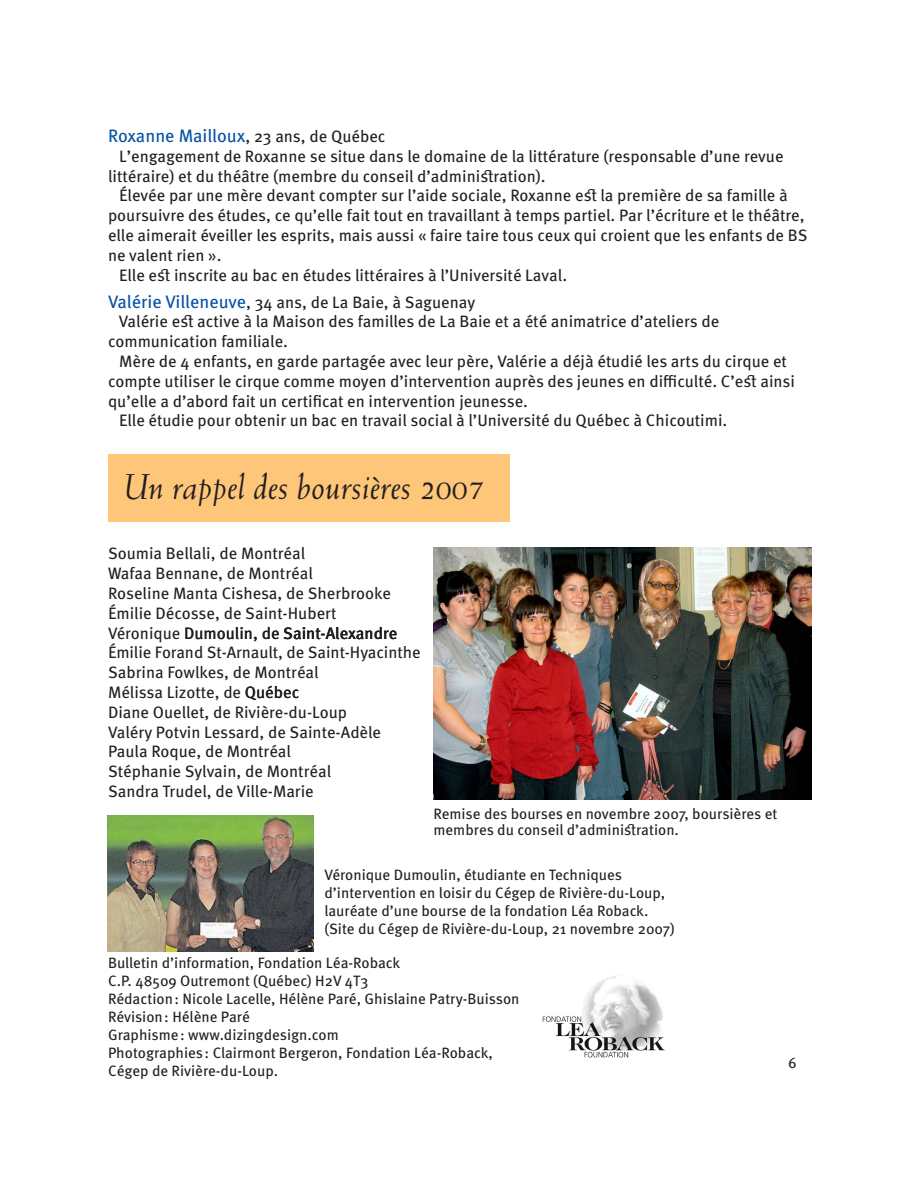
<style>
.page{position:relative;width:918px;height:1188px;background:#fff}
.page>*{position:absolute;margin:0;border:0;box-sizing:border-box;transform-origin:0 0}
.Rubrique{font:italic 36px "Weiss";color:#231f20}
.t1{font:18px "Meta Pro";color:#0551a4}
.t2{font:16.5px/19.8px "Meta Pro";color:#231f20}
.t3{font:15px/18px "Meta Pro";color:#231f20}
.s1{font-size:16.5px;color:#231f20}
.s2{font-size:18px;color:#0551a4}
</style>
<div class="page">
<div style="left:108px;top:454px;width:401px;height:68px;background:#fdc678"></div>
<img style="left:108px;top:815px;width:206px;height:137px">
<img style="left:434px;top:547px;width:378px;height:252px">
<img style="left:542px;top:976px;width:123px;height:82px">
<p class="t1" style="left:108px;top:124px;width:279px">Roxanne Mailloux<span class="s1">, 23 ans, de Québec</span></p>
<p class="t2" style="left:108px;top:147px;width:677px;text-indent:11px">L’engagement de Roxanne se situe dans le domaine de la littérature (responsable d’une revue littéraire) et du théâtre (membre du conseil d’administration).</p>
<p class="t2" style="left:108px;top:186px;width:701px;text-indent:11px">Élevée par une mère devant compter sur l’aide sociale, Roxanne est la première de sa famille à poursuivre des études, ce qu’elle fait tout en travaillant à temps partiel. Par l’écriture et le théâtre, elle aimerait éveiller les esprits, mais aussi « faire taire tous ceux qui croient que les enfants de BS ne valent rien ».</p>
<p class="t2" style="left:119px;top:266px;width:450px">Elle est inscrite au bac en études littéraires à l’Université Laval.</p>
<p class="t2" style="left:108px;top:293px;width:369px"><span class="s2">Valérie Villeneuve</span>, 34 ans, de La Baie, à Saguenay</p>
<p class="t2" style="left:108px;top:312px;width:613px;text-indent:11px">Valérie est active à la Maison des familles de La Baie et a été animatrice d’ateliers de communication familiale.</p>
<p class="t2" style="left:108px;top:352px;width:688px;text-indent:11px">Mère de 4 enfants, en garde partagée avec leur père, Valérie a déjà étudié les arts du cirque et compte utiliser le cirque comme moyen d’intervention auprès des jeunes en difficulté. C’est ainsi qu’elle a d’abord fait un certificat en intervention jeunesse.</p>
<p class="t2" style="left:119px;top:411px;width:610px">Elle étudie pour obtenir un bac en travail social à l’Université du Québec à Chicoutimi.</p>
<p class="Rubrique" style="left:124px;top:465px;width:361px">Un rappel des boursières 2007</p>
<p class="t2" style="left:108px;top:544px;width:199px">Soumia Bellali, de Montréal</p>
<p class="t2" style="left:108px;top:564px;width:206px">Wafaa Bennane, de Montréal</p>
<p class="t2" style="left:108px;top:584px;width:285px">Roseline Manta Cishesa, de Sherbrooke</p>
<p class="t2" style="left:108px;top:604px;width:230px">Émilie Décosse, de Saint-Hubert</p>
<p class="t2" style="left:108px;top:623px;width:291px">Véronique Dumoulin, de Saint-Alexandre</p>
<p class="t2" style="left:108px;top:643px;width:314px">Émilie Forand St-Arnault, de Saint-Hyacinthe</p>
<p class="t2" style="left:108px;top:663px;width:212px">Sabrina Fowlkes, de Montréal</p>
<p class="t2" style="left:108px;top:683px;width:193px">Mélissa Lizotte, de Québec</p>
<p class="t2" style="left:108px;top:703px;width:241px">Diane Ouellet, de Rivière-du-Loup</p>
<p class="t2" style="left:108px;top:722px;width:275px">Valéry Potvin Lessard, de Sainte-Adèle</p>
<p class="t2" style="left:108px;top:742px;width:185px">Paula Roque, de Montréal</p>
<p class="t2" style="left:108px;top:762px;width:225px">Stéphanie Sylvain, de Montréal</p>
<p class="t2" style="left:108px;top:782px;width:207px">Sandra Trudel, de Ville-Marie</p>
<p class="t3" style="left:433px;top:806px;width:345px;line-height:16.5px">Remise des bourses en novembre 2007, boursières et membres du conseil d’administration.</p>
<p class="t3" style="left:324px;top:866px;width:342px">Véronique Dumoulin, étudiante en Techniques d’intervention en loisir du Cégep de Rivière-du-Loup, lauréate d’une bourse de la fondation Léa Roback.</p>
<p class="t3" style="left:324px;top:920px;width:352px">(Site du Cégep de Rivière-du-Loup, 21 novembre 2007)</p>
<p class="t3" style="left:108px;top:954px;width:294px">Bulletin d’information, Fondation Léa-Roback</p>
<p class="t3" style="left:108px;top:972px;width:262px">C.P. 48509 Outremont (Québec) H2V 4T3</p>
<p class="t3" style="left:108px;top:990px;width:413px">Rédaction: Nicole Lacelle, Hélène Paré, Ghislaine Patry-Buisson</p>
<p class="t3" style="left:108px;top:1008px;width:143px">Révision: Hélène Paré</p>
<p class="t3" style="left:108px;top:1026px;width:232px">Graphisme: www.dizingdesign.com</p>
<p class="t3" style="left:108px;top:1044px;width:387px">Photographies: Clairmont Bergeron, Fondation Léa-Roback,</p>
<p class="t3" style="left:108px;top:1062px;width:172px">Cégep de Rivière-du-Loup.</p>
<p class="t3" style="left:788px;top:1054px;width:10px">6</p>
</div>
